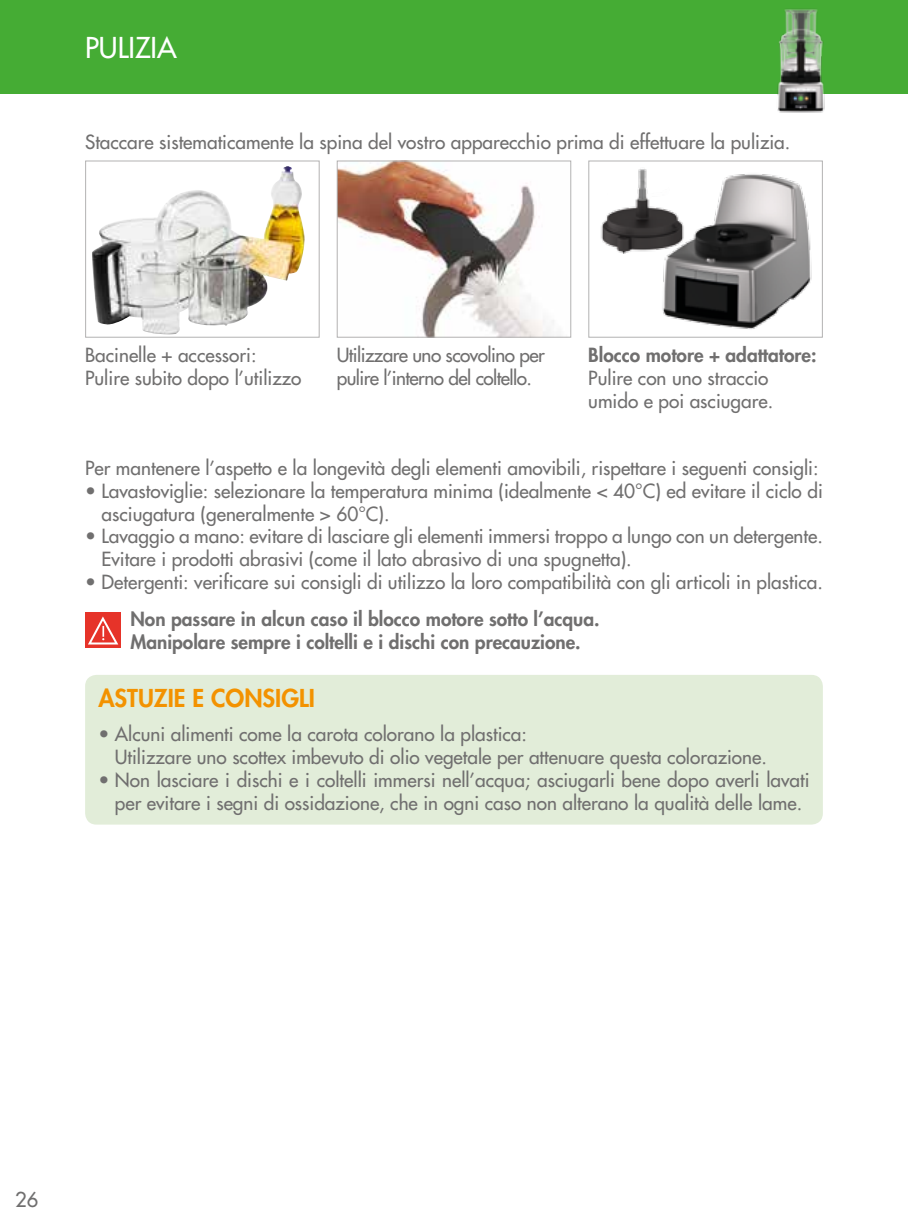
<style>
.page{position:relative;width:908px;height:1225px;background:#fff}
.page>*{position:absolute;margin:0;border:0;box-sizing:border-box;transform-origin:0 0}
.t1{font:28px "Futura";color:#fff}
.t2{font:800 24px "Futura";color:#f39200}
.t3{font:20px "Futura";color:#706f6f}
.t4{font:19px/22.8px "Futura";color:#706f6f}
.t5{font:800 19px/22.8px "Futura";color:#706f6f}
.t6{font:19px/22.8px "Futura";letter-spacing:-.03em;color:#706f6f}
</style>
<div class="page">
<div style="left:0;top:0;width:907px;height:94px;background:#45ac34"></div>
<img style="left:777px;top:9px;width:48px;height:104px">
<div style="left:85px;top:675px;width:737px;height:149px;background:#e2edd9;border-radius:11px"></div>
<img style="left:338px;top:162px;width:216px;height:174px">
<div style="left:336px;top:160px;width:235px;height:178px;border:1px solid #b3b2b2"></div>
<img style="left:92px;top:166px;width:194px;height:168px">
<div style="left:85px;top:160px;width:234px;height:178px;border:1px solid #b3b2b2"></div>
<img style="left:662px;top:174px;width:150px;height:155px">
<div style="left:588px;top:160px;width:234px;height:178px;border:1px solid #b3b2b2"></div>
<div style="left:85px;top:613px;width:36px;height:35px;background:#e63329"></div>
<svg style="left:88px;top:616px;width:30px;height:28px"></svg>
<img style="left:588px;top:162px;width:104px;height:92px">
<h1 class="t1" style="left:85px;top:29px;width:93px">PULIZIA</h1>
<p class="t4" style="left:85px;top:131px;width:703px">Staccare sistematicamente la spina del vostro apparecchio prima di effettuare la pulizia.</p>
<p class="t4" style="left:85px;top:344px;width:218px">Bacinelle + accessori:<br>Pulire subito dopo l’utilizzo</p>
<p class="t6" style="left:336px;top:344px;width:209px">Utilizzare uno scovolino per pulire l’interno del coltello.</p>
<p class="t5" style="left:588px;top:343px;width:230px">Blocco motore + adattatore:</p>
<p class="t4" style="left:588px;top:366px;width:183px">Pulire con uno straccio umido e poi asciugare.</p>
<p class="t4" style="left:85px;top:456px;width:734px">Per mantenere l’aspetto e la longevità degli elementi amovibili, rispettare i seguenti consigli:</p>
<p class="t4" style="left:102px;top:479px;width:722px;text-indent:-16px">• Lavastoviglie: selezionare la temperatura minima (idealmente &lt; 40°C) ed evitare il ciclo di asciugatura (generalmente &gt; 60°C).</p>
<p class="t4" style="left:102px;top:525px;width:719px;text-indent:-16px">• Lavaggio a mano: evitare di lasciare gli elementi immersi troppo a lungo con un detergente.<br>Evitare i prodotti abrasivi (come il lato abrasivo di una spugnetta).</p>
<p class="t4" style="left:85px;top:570px;width:735px">• Detergenti: verificare sui consigli di utilizzo la loro compatibilità con gli articoli in plastica.</p>
<p class="t5" style="left:130px;top:607px;width:468px">Non passare in alcun caso il blocco motore sotto l’acqua.<br>Manipolare sempre i coltelli e i dischi con precauzione.</p>
<p class="t2" style="left:98px;top:682px;width:29px">Astuzie</p>
<p class="t2" style="left:192px;top:682px;width:33px">e consigli</p>
<p class="t4" style="left:115px;top:722px;width:650px;text-indent:-16px">• Alcuni alimenti come la carota colorano la plastica:<br>Utilizzare uno scottex imbevuto di olio vegetale per attenuare questa colorazione.</p>
<p class="t4" style="left:98px;top:768px;width:712px;text-align:center">• Non lasciare i dischi e i coltelli immersi nell’acqua; asciugarli bene dopo averli lavati per evitare i segni di ossidazione, che in ogni caso non alterano la qualità delle lame.</p>
<p class="t3" style="left:15px;top:1186px;width:25px">26</p>
</div>
